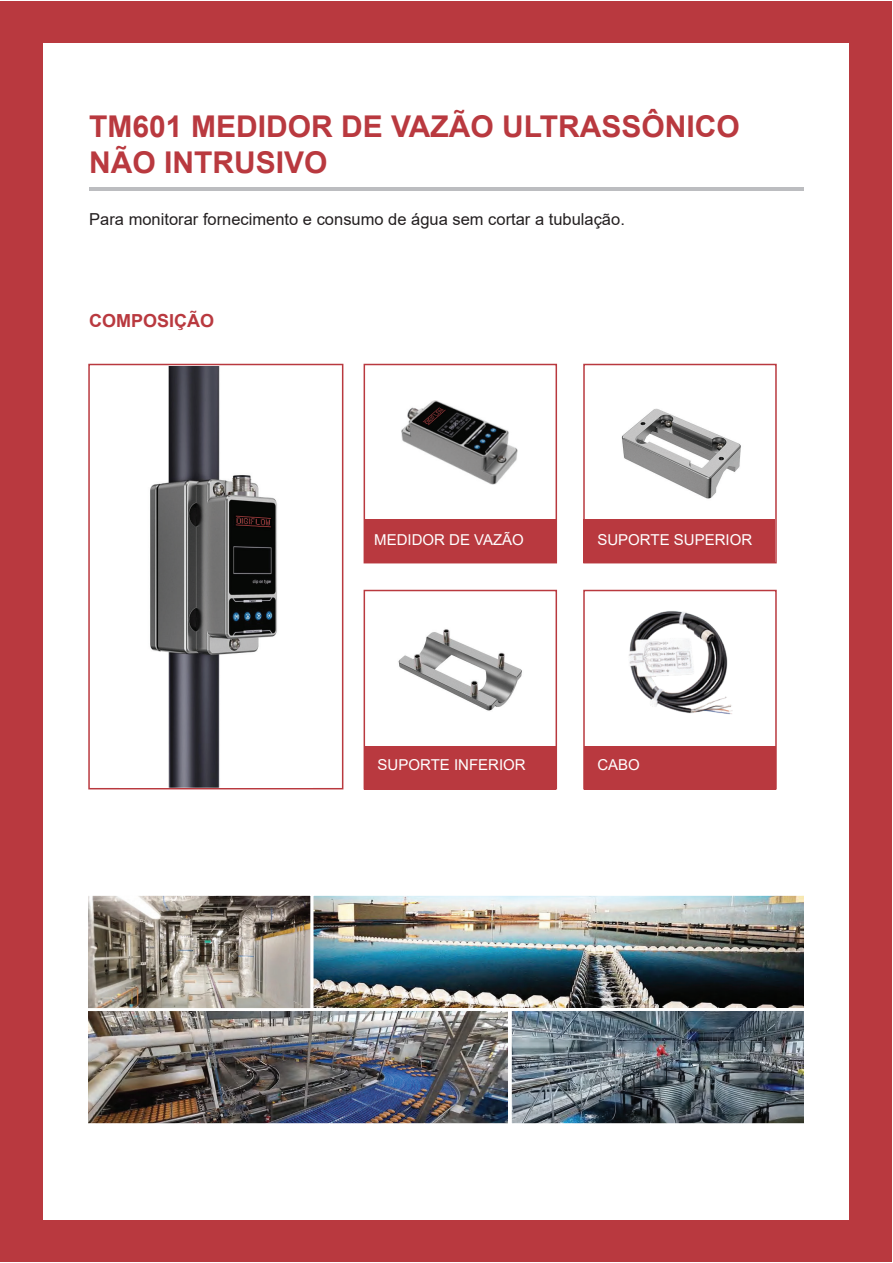
<style>
.page{position:relative;width:893px;height:1263px;background:#fff}
.page>*{position:absolute;margin:0;border:0;box-sizing:border-box;transform-origin:0 0}
.t1{font:700 30px/36px "Arial";color:#b9393f}
.t2{font:700 18px "Arial";color:#b9393f}
.t3{font:16.5px "Arial";color:#231f20}
.t4{font:15px "Arial";color:#fff}
</style>
<div class="page">
<div style="left:1px;top:1px;width:891px;height:42px;background:#b9393f"></div>
<div style="left:1px;top:1220px;width:891px;height:42px;background:#b9393f"></div>
<div style="left:0;top:11px;width:43px;height:1209px;background:#b9393f"></div>
<div style="left:849px;top:11px;width:43px;height:1209px;background:#b9393f"></div>
<hr style="left:89px;top:187px;width:715px;height:4px;background:#bcbdc0">
<div style="left:88px;top:364px;width:255px;height:425px;border:2px solid #b9393f"></div>
<div style="left:364px;top:364px;width:193px;height:199px;border:2px solid #b9393f"></div>
<div style="left:583px;top:364px;width:194px;height:199px;border:2px solid #b9393f"></div>
<div style="left:583px;top:590px;width:194px;height:199px;border:2px solid #b9393f"></div>
<div style="left:364px;top:590px;width:193px;height:199px;border:2px solid #b9393f"></div>
<img style="left:621px;top:408px;width:120px;height:91px">
<img style="left:398px;top:629px;width:124px;height:82px">
<img style="left:629px;top:611px;width:104px;height:104px">
<div style="left:364px;top:519px;width:192px;height:44px;background:#b9393f"></div>
<div style="left:583px;top:519px;width:192px;height:44px;background:#b9393f"></div>
<div style="left:364px;top:746px;width:192px;height:43px;background:#b9393f"></div>
<div style="left:584px;top:746px;width:192px;height:43px;background:#b9393f"></div>
<img style="left:313px;top:895px;width:491px;height:113px">
<img style="left:88px;top:1011px;width:420px;height:113px">
<svg style="left:88px;top:895px;width:223px;height:114px"></svg>
<img style="left:511px;top:1011px;width:293px;height:113px">
<img style="left:119px;top:366px;width:193px;height:421px">
<img style="left:402px;top:400px;width:115px;height:85px">
<h1 class="t1" style="left:89px;top:109px;width:652px">TM601 MEDIDOR DE VAZÃO ULTRASSÔNICO<br>NÃO INTRUSIVO</h1>
<p class="t3" style="left:89px;top:208px;width:537px">Para monitorar fornecimento e consumo de água sem cortar a tubulação.</p>
<p class="t2" style="left:89px;top:308px;width:127px">COMPOSIÇÃO</p>
<p class="t4" style="left:374px;top:529px;width:151px">MEDIDOR DE VAZÃO</p>
<p class="t4" style="left:597px;top:529px;width:156px">SUPORTE SUPERIOR</p>
<p class="t4" style="left:378px;top:754px;width:150px">SUPORTE INFERIOR</p>
<p class="t4" style="left:597px;top:754px;width:44px">CABO</p>
</div>
